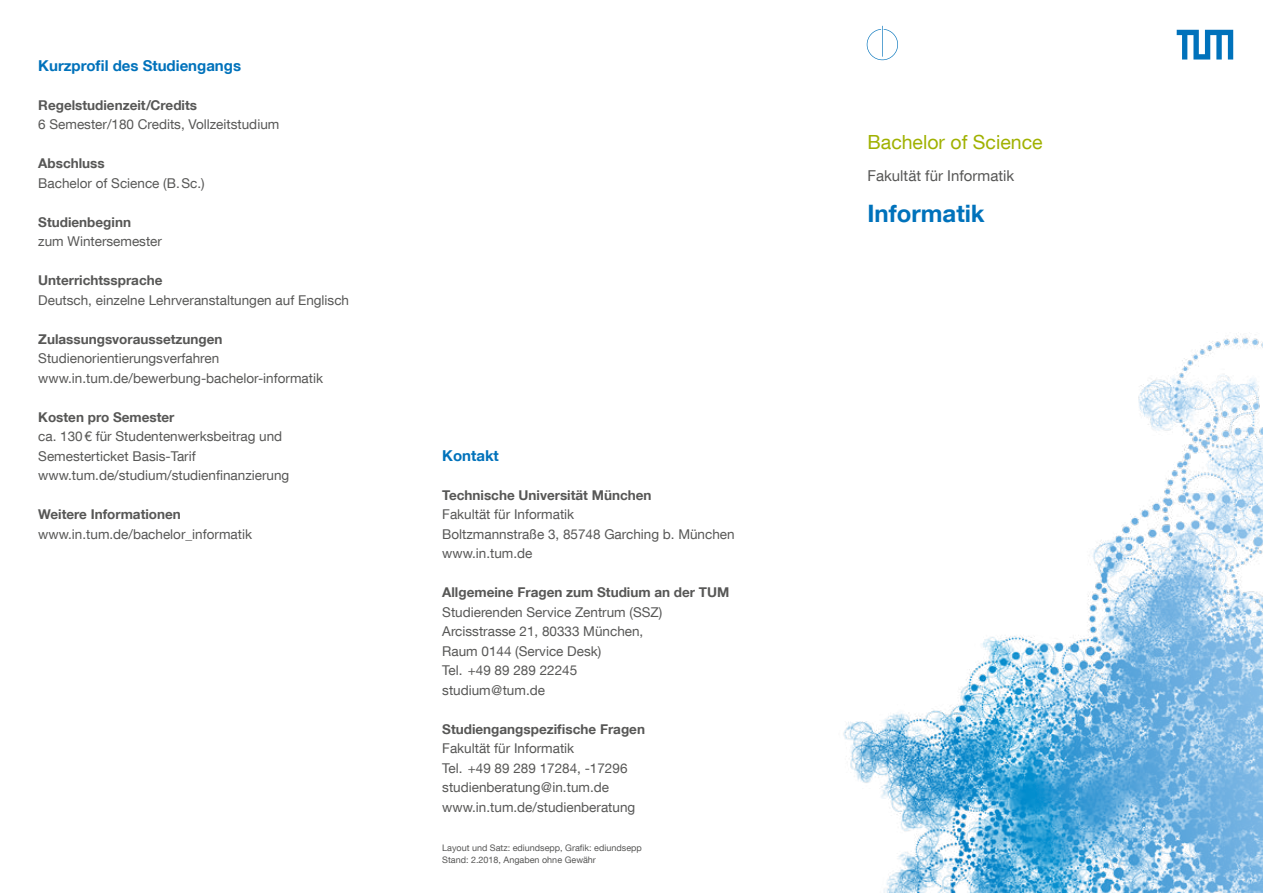
<style>
.page{position:relative;width:1263px;height:893px;background:#fff}
.page>*{position:absolute;margin:0;border:0;box-sizing:border-box;transform-origin:0 0}
.t1{font:700 24px "TUM Neue Helvetica";color:#0072bb}
.t2{font:19.5px "TUM Neue Helvetica";color:#a0b101}
.t3{font:700 15px "TUM Neue Helvetica";color:#0072bb}
.t4{font:15px "TUM Neue Helvetica";color:#575756}
.t5{font:13.5px/19.5px "TUM Neue Helvetica";color:#575756}
.t6{font:700 13.5px "TUM Neue Helvetica";color:#575756}
.t7{font:9px/12px "TUM Neue Helvetica";color:#575756}
</style>
<div class="page">
<svg style="left:867px;top:26px;width:31px;height:34px"></svg>
<img style="left:843px;top:337px;width:420px;height:556px">
<svg style="left:1177px;top:30px;width:56px;height:30px"></svg>
<p class="t3" style="left:38px;top:56px;width:204px">Kurzprofil des Studiengangs</p>
<p class="t6" style="left:38px;top:96px;width:160px">Regelstudienzeit/Credits</p>
<p class="t5" style="left:38px;top:114px;width:243px">6 Semester/180 Credits, Vollzeitstudium</p>
<p class="t6" style="left:38px;top:155px;width:68px">Abschluss</p>
<p class="t5" style="left:38px;top:173px;width:168px">Bachelor of Science (B.Sc.)</p>
<p class="t6" style="left:38px;top:213px;width:94px">Studienbeginn</p>
<p class="t5" style="left:38px;top:231px;width:125px">zum Wintersemester</p>
<p class="t6" style="left:38px;top:272px;width:126px">Unterrichtssprache</p>
<p class="t5" style="left:38px;top:290px;width:312px">Deutsch, einzelne Lehrveranstaltungen auf Englisch</p>
<p class="t6" style="left:38px;top:330px;width:186px">Zulassungsvoraussetzungen</p>
<p class="t5" style="left:38px;top:348px;width:286px">Studienorientierungsverfahren www.in.tum.de/bewerbung-bachelor-informatik</p>
<p class="t6" style="left:38px;top:408px;width:138px">Kosten pro Semester</p>
<p class="t5" style="left:38px;top:426px;width:253px">ca. 130€ für Studentenwerksbeitrag und<br>Semesterticket Basis-Tarif www.tum.de/studium/studienfinanzierung</p>
<p class="t6" style="left:38px;top:506px;width:144px">Weitere Informationen</p>
<p class="t5" style="left:38px;top:524px;width:215px">www.in.tum.de/bachelor_informatik</p>
<p class="t3" style="left:442px;top:446px;width:58px">Kontakt</p>
<p class="t6" style="left:442px;top:486px;width:211px">Technische Universität München</p>
<p class="t5" style="left:442px;top:504px;width:294px">Fakultät für Informatik<br>Boltzmannstraße 3, 85748 Garching b. München www.in.tum.de</p>
<p class="t6" style="left:442px;top:584px;width:289px">Allgemeine Fragen zum Studium an der TUM</p>
<p class="t5" style="left:442px;top:602px;width:222px">Studierenden Service Zentrum (SSZ)<br>Arcisstrasse 21, 80333 München,<br>Raum 0144 (Service Desk)<br>Tel. +49 89 289 22245 studium@tum.de</p>
<p class="t6" style="left:442px;top:720px;width:204px">Studiengangspezifische Fragen</p>
<p class="t5" style="left:442px;top:738px;width:195px">Fakultät für Informatik<br>Tel. +49 89 289 17284, -17296 studienberatung@in.tum.de www.in.tum.de/studienberatung</p>
<p class="t7" style="left:442px;top:842px;width:201px">Layout und Satz: ediundsepp, Grafik: ediundsepp<br>Stand: 2.2018, Angaben ohne Gewähr</p>
<h2 class="t2" style="left:867px;top:130px;width:177px">Bachelor of Science</h2>
<p class="t4" style="left:867px;top:166px;width:148px">Fakultät für Informatik</p>
<h1 class="t1" style="left:867px;top:199px;width:119px">Informatik</h1>
</div>
